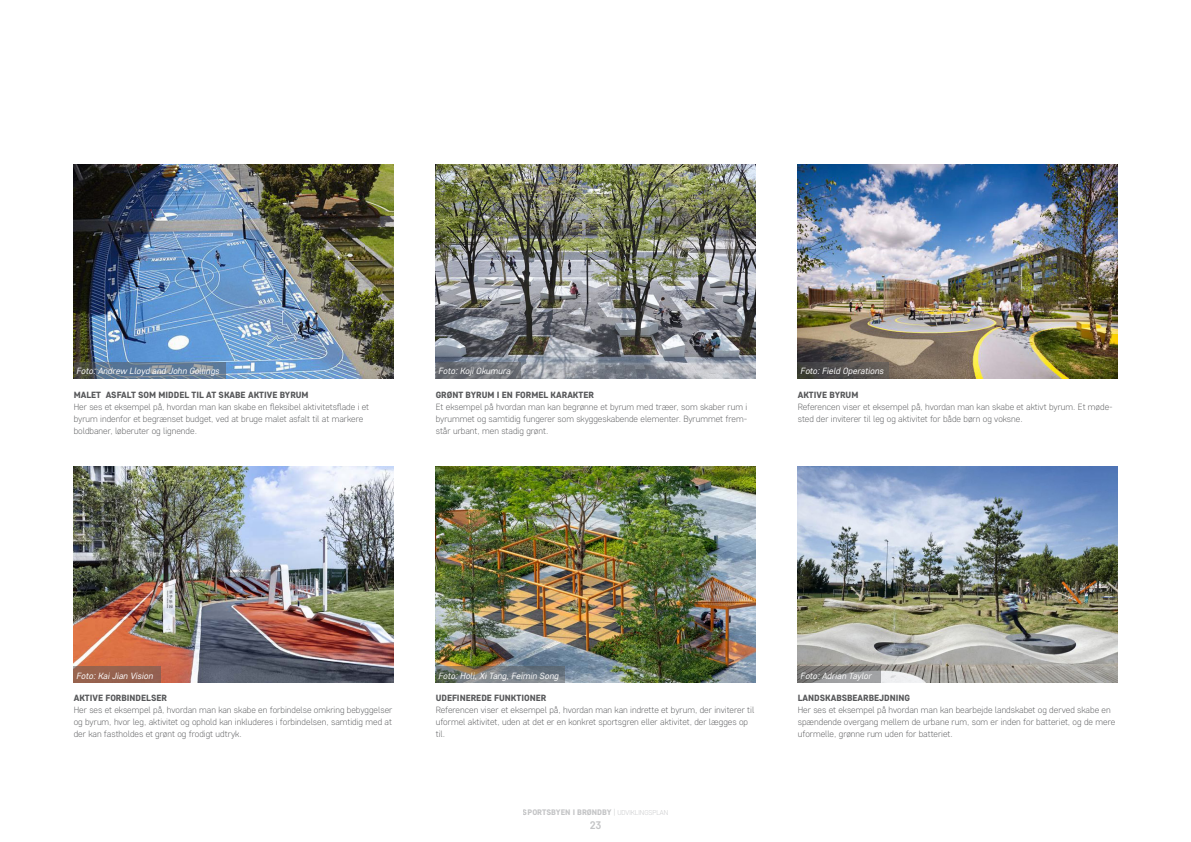
<style>
.page{position:relative;width:1191px;height:842px;background:#fff}
.page>*{position:absolute;margin:0;border:0;box-sizing:border-box;transform-origin:0 0}
.t1{font:700 11px "Core Sans D55";color:#87898c}
.Brødtekst{font:300 9px/12px "Core Sans D25";color:#58595b;text-align:justify}
.Brødtekst-2{font:300 9px/12px "Core Sans D25";color:#57585a}
.Underoverskrift_i_br{font:800 9px "Core Sans D65";color:#57585a}
.Diagramtekst{font:italic 9px "Core Sans D35";color:#fff}
.t2{font:800 8px "Core Sans D65";color:#87898c}
.s1{font-family:"Core Sans D25";font-weight:300}
.s2{font-family:"Core Sans D25";font-weight:300;font-size:7px}
</style>
<div class="page">
<img style="left:74px;top:466px;width:319px;height:217px">
<img style="left:436px;top:164px;width:319px;height:214px">
<img style="left:436px;top:466px;width:319px;height:217px">
<img style="left:74px;top:164px;width:319px;height:214px">
<img style="left:797px;top:466px;width:320px;height:217px">
<img style="left:797px;top:165px;width:320px;height:214px">
<svg style="left:74px;top:362px;width:152px;height:16px;background:#64778b"></svg>
<div style="left:74px;top:667px;width:87px;height:16px;background:#96624f"></div>
<svg style="left:436px;top:667px;width:128px;height:16px;background:#757b7b"></svg>
<svg style="left:797px;top:667px;width:84px;height:16px"></svg>
<svg style="left:797px;top:362px;width:92px;height:16px"></svg>
<svg style="left:436px;top:362px;width:84px;height:16px"></svg>
<p class="Diagramtekst" style="left:77px;top:365px;width:144px">Foto: Andrew Lloyd and John Gollings</p>
<p class="Underoverskrift_i_br" style="left:74px;top:389px;width:236px">MALET ASFALT SOM MIDDEL TIL AT SKABE AKTIVE BYRUM</p>
<p class="Brødtekst" style="left:74px;top:401px;width:297px;text-align:left">Her ses et eksempel på, hvordan man kan skabe en fleksibel aktivitetsflade i et byrum indenfor et begrænset budget, ved at bruge malet asfalt til at markere boldbaner, løberuter og lignende.</p>
<p class="Diagramtekst" style="left:438px;top:365px;width:74px">Foto: Koji Okumura</p>
<p class="Diagramtekst" style="left:800px;top:365px;width:85px">Foto: Field Operations</p>
<p class="Underoverskrift_i_br" style="left:436px;top:389px;width:160px">GRØNT BYRUM I EN FORMEL KARAKTER</p>
<p class="Brødtekst" style="left:436px;top:401px;width:313px">Et eksempel på hvordan man kan begrønne et byrum med træer, som skaber rum i byrummet og samtidig fungerer som skyggeskabende elementer. Byrummet frem&shy;står urbant, men stadig grønt.</p>
<p class="Underoverskrift_i_br" style="left:797px;top:389px;width:62px">AKTIVE BYRUM</p>
<p class="Brødtekst" style="left:797px;top:401px;width:316px">Referencen viser et eksempel på, hvordan man kan skabe et aktivt byrum. Et møde&shy;sted der inviterer til leg og aktivitet for både børn og voksne.</p>
<p class="Diagramtekst" style="left:77px;top:670px;width:78px">Foto: Kai Jian Vision</p>
<p class="Diagramtekst" style="left:438px;top:670px;width:122px">Foto: Holi, Xi Tang, Feimin Song</p>
<p class="Diagramtekst" style="left:800px;top:670px;width:73px">Foto: Adrian Taylor</p>
<p class="Underoverskrift_i_br" style="left:74px;top:692px;width:95px">AKTIVE FORBINDELSER</p>
<p class="Brødtekst" style="left:74px;top:704px;width:320px">Her ses et eksempel på, hvordan man kan skabe en forbindelse omkring bebyggelser og byrum, hvor leg, aktivitet og ophold kan inkluderes i forbindelsen, samtidig med at der kan fastholdes et grønt og frodigt udtryk.</p>
<p class="Underoverskrift_i_br" style="left:436px;top:692px;width:112px">UDEFINEREDE FUNKTIONER</p>
<p class="Brødtekst-2" style="left:436px;top:704px;width:320px">Referencen viser et eksempel på, hvordan man kan indrette et byrum, der inviterer til uformel aktivitet, uden at det er en konkret sportsgren eller aktivitet, der lægges op til.</p>
<p class="t2" style="left:523px;top:807px;width:147px">SPORTSBYEN I BRØNDBY <span class="s1">|</span> <span class="s2">UDVIKLINGSPLAN</span></p>
<p class="t1" style="left:589px;top:818px;width:13px">23</p>
<p class="Underoverskrift_i_br" style="left:797px;top:692px;width:114px">LANDSKABSBEARBEJDNING</p>
<p class="Brødtekst-2" style="left:797px;top:704px;width:319px">Her ses et eksempel på hvordan man kan bearbejde landskabet og derved skabe en spændende overgang mellem de urbane rum, som er inden for batteriet, og de mere uformelle, grønne rum uden for batteriet.</p>
</div>
